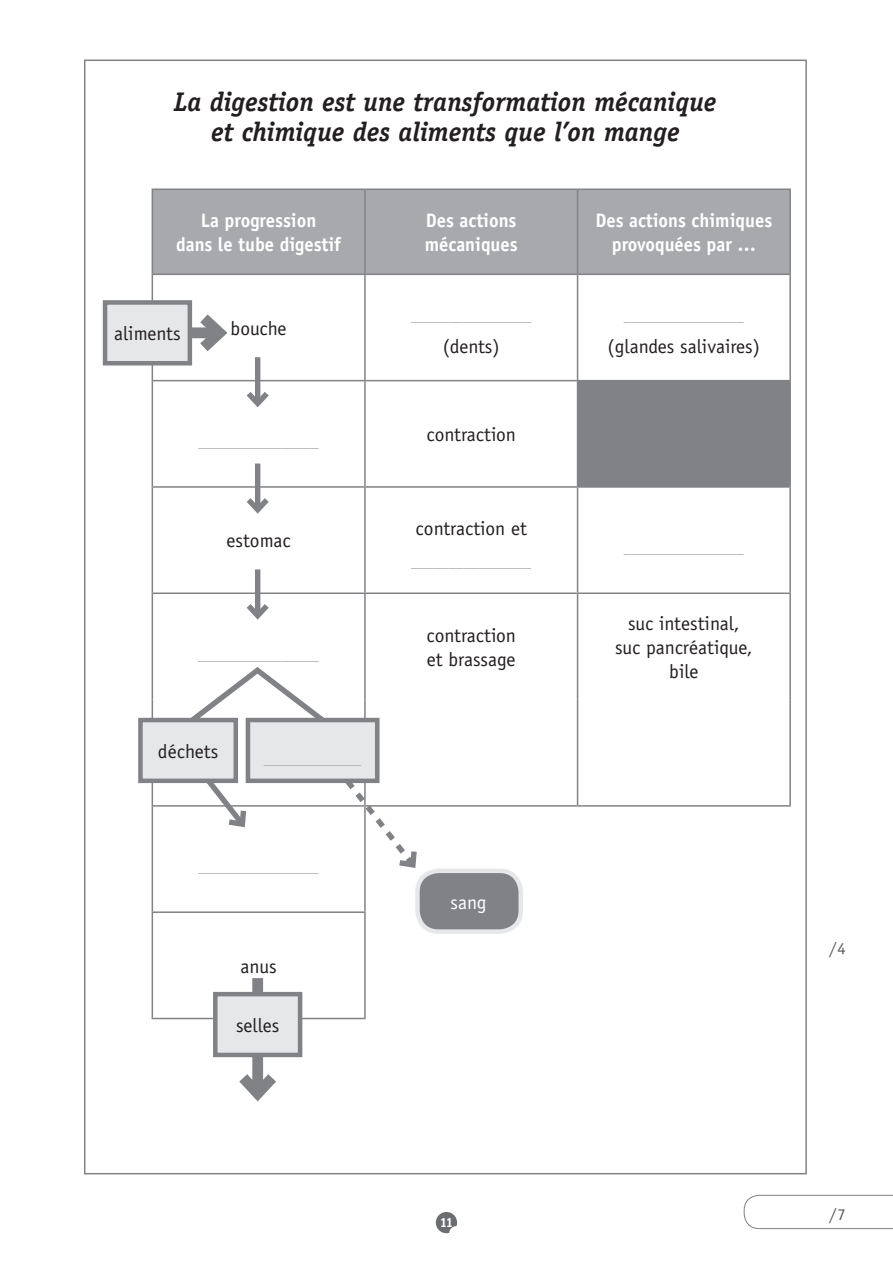
<style>
.page{position:relative;width:893px;height:1263px;background:#fff}
.page>*{position:absolute;margin:0;border:0;box-sizing:border-box;transform-origin:0 0}
.BLOC_QUESTION{font:italic 700 27px "Officina Serif";color:#231f20}
.BLOC_QUESTION-2{font:19.5px "Officina Sans";color:#231f20}
.TITRE_TABLEAUX{font:700 19.5px/24px "Officina Sans";color:#fff;text-align:center;scale:.95 1}
.BLOC_QUESTION-3{font:19.5px "Officina Sans";color:#fff}
.t1{font:16.5px "Officina Serif";color:#57585a}
.BLOC_QUESTION-4{font:15px "Officina Sans";color:#a8a9ad}
.t2{font:700 13.5px "Officina Serif";color:#fff}
</style>
<div class="page">
<div style="left:153px;top:190px;width:636px;height:84px;background:#a8a9ad"></div>
<div style="left:578px;top:381px;width:212px;height:106px;background:#808285"></div>
<hr style="left:364px;top:190px;width:2px;height:84px;background:#808285">
<hr style="left:577px;top:190px;width:1px;height:84px;background:#808285">
<hr style="left:364px;top:275px;width:2px;height:105px;background:#808285">
<hr style="left:577px;top:275px;width:1px;height:105px;background:#808285">
<hr style="left:152px;top:380px;width:213px;height:1px;background:#808285">
<hr style="left:365px;top:380px;width:213px;height:1px;background:#808285">
<hr style="left:364px;top:381px;width:2px;height:105px;background:#808285">
<hr style="left:578px;top:380px;width:213px;height:1px;background:#808285">
<hr style="left:577px;top:381px;width:1px;height:105px;background:#808285">
<hr style="left:152px;top:486px;width:213px;height:2px;background:#808285">
<hr style="left:365px;top:486px;width:213px;height:2px;background:#808285">
<hr style="left:364px;top:488px;width:2px;height:104px;background:#808285">
<hr style="left:578px;top:486px;width:213px;height:2px;background:#808285">
<hr style="left:577px;top:488px;width:1px;height:104px;background:#808285">
<hr style="left:152px;top:592px;width:213px;height:2px;background:#808285">
<hr style="left:365px;top:592px;width:213px;height:2px;background:#808285">
<hr style="left:364px;top:594px;width:2px;height:105px;background:#808285">
<hr style="left:578px;top:592px;width:213px;height:2px;background:#808285">
<hr style="left:577px;top:594px;width:1px;height:105px;background:#808285">
<hr style="left:364px;top:699px;width:2px;height:106px;background:#808285">
<hr style="left:152px;top:805px;width:213px;height:2px;background:#808285">
<hr style="left:364px;top:807px;width:2px;height:104px;background:#808285">
<hr style="left:152px;top:911px;width:214px;height:2px;background:#808285">
<hr style="left:364px;top:913px;width:2px;height:105px;background:#808285">
<hr style="left:152px;top:275px;width:1px;height:105px;background:#808285">
<hr style="left:789px;top:275px;width:2px;height:105px;background:#808285">
<hr style="left:152px;top:381px;width:1px;height:105px;background:#808285">
<hr style="left:789px;top:381px;width:2px;height:105px;background:#808285">
<hr style="left:152px;top:488px;width:1px;height:104px;background:#808285">
<hr style="left:789px;top:488px;width:2px;height:104px;background:#808285">
<hr style="left:152px;top:594px;width:1px;height:105px;background:#808285">
<hr style="left:789px;top:594px;width:2px;height:105px;background:#808285">
<hr style="left:152px;top:699px;width:1px;height:106px;background:#808285">
<hr style="left:152px;top:807px;width:1px;height:104px;background:#808285">
<hr style="left:152px;top:913px;width:1px;height:105px;background:#808285">
<hr style="left:152px;top:1018px;width:214px;height:1px;background:#808285">
<hr style="left:152px;top:189px;width:213px;height:1px;background:#808285">
<hr style="left:152px;top:190px;width:1px;height:84px;background:#808285">
<hr style="left:365px;top:189px;width:213px;height:1px;background:#808285">
<hr style="left:578px;top:189px;width:213px;height:1px;background:#808285">
<hr style="left:789px;top:190px;width:2px;height:84px;background:#808285">
<hr style="left:152px;top:274px;width:213px;height:1px;background:#808285">
<hr style="left:365px;top:274px;width:213px;height:1px;background:#808285">
<hr style="left:578px;top:274px;width:213px;height:1px;background:#808285">
<hr style="left:577px;top:699px;width:1px;height:106px;background:#808285">
<hr style="left:789px;top:699px;width:2px;height:106px;background:#808285">
<hr style="left:365px;top:805px;width:213px;height:2px;background:#808285">
<hr style="left:578px;top:805px;width:213px;height:2px;background:#808285">
<div style="left:255px;top:357px;width:5px;height:46px;background:#808285"></div>
<svg style="left:246px;top:386px;width:23px;height:22px"></svg>
<div style="left:255px;top:463px;width:5px;height:47px;background:#808285"></div>
<svg style="left:246px;top:492px;width:23px;height:22px"></svg>
<div style="left:252px;top:978px;width:11px;height:115px;background:#808285"></div>
<svg style="left:239px;top:1062px;width:37px;height:40px"></svg>
<svg style="left:191px;top:761px;width:59px;height:67px"></svg>
<svg style="left:330px;top:761px;width:90px;height:111px"></svg>
<div style="left:255px;top:569px;width:5px;height:47px;background:#808285"></div>
<svg style="left:246px;top:598px;width:23px;height:22px"></svg>
<div style="left:215px;top:994px;width:85px;height:61px;background:#e6e7e9"></div>
<div style="left:213px;top:992px;width:89px;height:65px;border:4px solid #808285"></div>
<svg style="left:192px;top:303px;width:36px;height:60px"></svg>
<div style="left:417px;top:871px;width:104px;height:60px;background:#808285;border-radius:21px"></div>
<div style="left:415px;top:868px;width:108px;height:66px;border:4px solid #e6e7e9;border-radius:21px"></div>
<svg style="left:181px;top:667px;width:153px;height:63px"></svg>
<div style="left:140px;top:720px;width:96px;height:61px;background:#e6e7e9"></div>
<div style="left:138px;top:718px;width:100px;height:65px;border:4px solid #808285"></div>
<div style="left:248px;top:720px;width:129px;height:61px;background:#e6e7e9"></div>
<div style="left:246px;top:718px;width:133px;height:65px;border:4px solid #808285"></div>
<div style="left:105px;top:302px;width:85px;height:61px;background:#e6e7e9"></div>
<div style="left:103px;top:300px;width:89px;height:65px;border:4px solid #808285"></div>
<svg style="left:436px;top:1212px;width:21px;height:21px"></svg>
<svg style="left:743px;top:1194px;width:150px;height:35px"></svg>
<p class="BLOC_QUESTION" style="left:174px;top:86px;width:544px">La digestion est une transformation mécanique</p>
<p class="BLOC_QUESTION" style="left:211px;top:116px;width:470px">et chimique des aliments que l’on mange</p>
<p class="TITRE_TABLEAUX" style="left:176px;top:209px;width:175px">La progression<br>dans le tube digestif</p>
<p class="TITRE_TABLEAUX" style="left:426px;top:209px;width:97px">Des actions</p>
<p class="TITRE_TABLEAUX" style="left:425px;top:233px;width:99px">mécaniques</p>
<p class="BLOC_QUESTION-2" style="left:114px;top:322px;width:68px">aliments</p>
<p class="BLOC_QUESTION-2" style="left:231px;top:317px;width:58px">bouche</p>
<p class="BLOC_QUESTION-4" style="left:411px;top:307px;width:121px">________________</p>
<p class="BLOC_QUESTION-2" style="left:443px;top:335px;width:59px">(dents)</p>
<p class="BLOC_QUESTION-4" style="left:199px;top:433px;width:121px">________________</p>
<p class="BLOC_QUESTION-2" style="left:426px;top:423px;width:91px">contraction</p>
<p class="BLOC_QUESTION-2" style="left:226px;top:529px;width:66px">estomac</p>
<p class="BLOC_QUESTION-4" style="left:199px;top:646px;width:121px">________________</p>
<p class="BLOC_QUESTION-2" style="left:416px;top:517px;width:113px">contraction et</p>
<p class="BLOC_QUESTION-4" style="left:411px;top:553px;width:121px">________________</p>
<p class="BLOC_QUESTION-2" style="left:426px;top:624px;width:91px">contraction</p>
<p class="BLOC_QUESTION-2" style="left:427px;top:648px;width:90px">et brassage</p>
<p class="BLOC_QUESTION-2" style="left:158px;top:740px;width:62px">déchets</p>
<p class="BLOC_QUESTION-4" style="left:264px;top:750px;width:99px">_____________</p>
<p class="BLOC_QUESTION-4" style="left:199px;top:858px;width:121px">________________</p>
<p class="BLOC_QUESTION-2" style="left:241px;top:955px;width:38px">anus</p>
<p class="BLOC_QUESTION-2" style="left:236px;top:1014px;width:45px">selles</p>
<p class="BLOC_QUESTION-3" style="left:450px;top:890px;width:38px">sang</p>
<p class="TITRE_TABLEAUX" style="left:595px;top:209px;width:187px">Des actions chimiques</p>
<p class="TITRE_TABLEAUX" style="left:612px;top:233px;width:153px">provoquées par …</p>
<p class="BLOC_QUESTION-4" style="left:624px;top:307px;width:121px">________________</p>
<p class="BLOC_QUESTION-2" style="left:608px;top:335px;width:154px">(glandes salivaires)</p>
<p class="BLOC_QUESTION-4" style="left:624px;top:539px;width:121px">________________</p>
<p class="BLOC_QUESTION-2" style="left:628px;top:612px;width:113px">suc intestinal,</p>
<p class="BLOC_QUESTION-2" style="left:615px;top:636px;width:139px">suc pancréatique,</p>
<p class="BLOC_QUESTION-2" style="left:669px;top:660px;width:31px">bile</p>
<p class="t1" style="left:829px;top:939px;width:18px">/4</p>
<p class="t2" style="left:440px;top:1214px;width:15px">11</p>
<p class="t1" style="left:829px;top:1204px;width:18px">/7</p>
</div>
